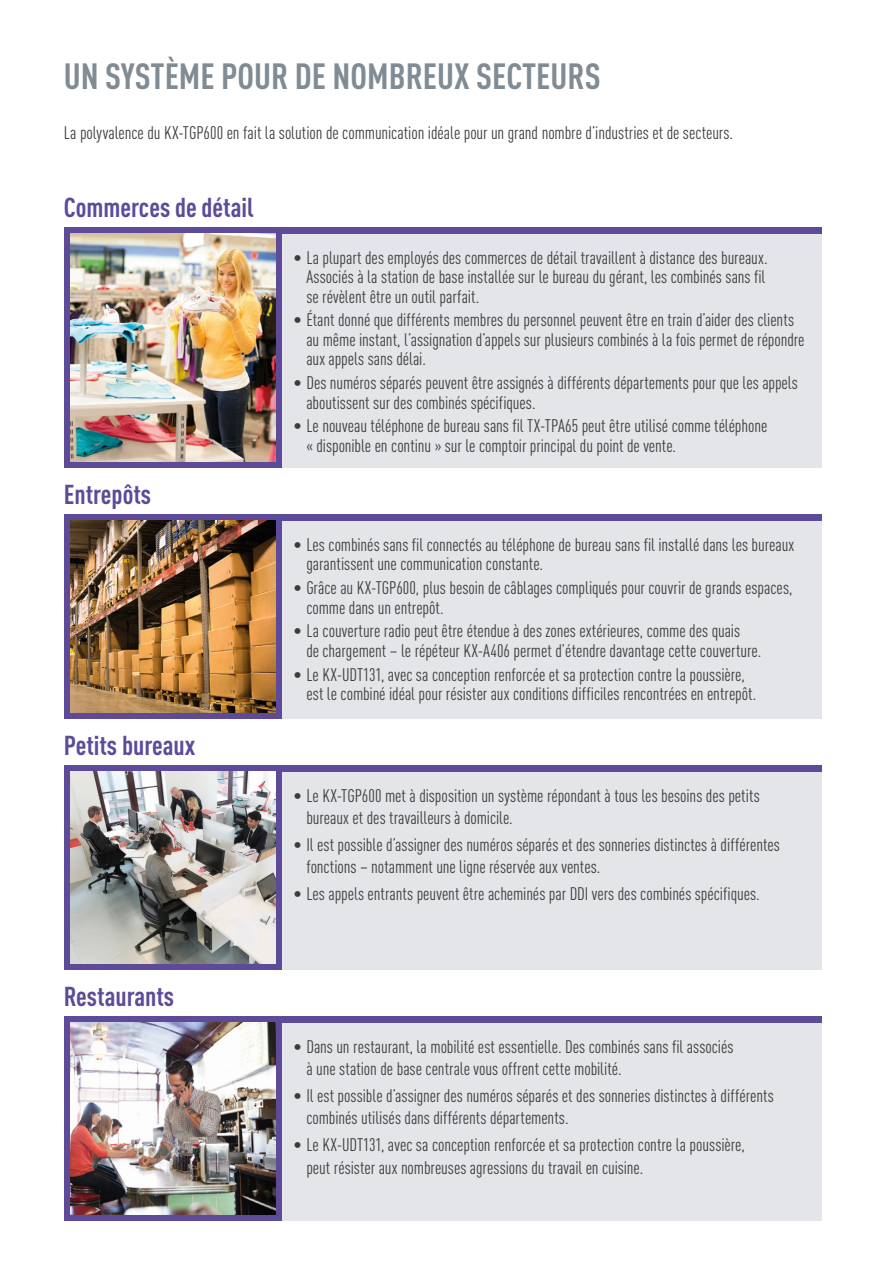
<style>
.page{position:relative;width:885px;height:1263px;background:#fff}
.page>*{position:absolute;margin:0;border:0;box-sizing:border-box;transform-origin:0 0}
.t1{font:700 condensed 36px "DIN Pro";color:#808b94}
.t2{font:700 condensed 27px "DIN Pro";color:#5d4b9a}
.t3{font:condensed 18px/19.5px "DIN Pro";color:#3c3c3b}
</style>
<div class="page">
<div style="left:64px;top:227px;width:757px;height:241px;background:#5d4b9a"></div>
<img style="left:70px;top:234px;width:206px;height:227px">
<div style="left:282px;top:234px;width:539px;height:234px;background:#e3e5e9"></div>
<div style="left:64px;top:514px;width:757px;height:205px;background:#5d4b9a"></div>
<img style="left:70px;top:521px;width:206px;height:191px">
<div style="left:282px;top:521px;width:539px;height:198px;background:#e3e5e9"></div>
<div style="left:64px;top:765px;width:757px;height:204px;background:#5d4b9a"></div>
<img style="left:70px;top:772px;width:206px;height:191px">
<div style="left:282px;top:772px;width:539px;height:197px;background:#e3e5e9"></div>
<div style="left:64px;top:1016px;width:757px;height:204px;background:#5d4b9a"></div>
<img style="left:70px;top:1023px;width:206px;height:191px">
<div style="left:282px;top:1023px;width:539px;height:197px;background:#e3e5e9"></div>
<h1 class="t1" style="left:64px;top:49px;width:538px">UN SYSTÈME POUR DE NOMBREUX SECTEURS</h1>
<p class="t3" style="left:64px;top:122px;width:670px">La polyvalence du KX-TGP600 en fait la solution de communication idéale pour un grand nombre d’industries et de secteurs.</p>
<h2 class="t2" style="left:64px;top:187px;width:191px">Commerces de détail</h2>
<h2 class="t2" style="left:64px;top:474px;width:89px">Entrepôts</h2>
<h2 class="t2" style="left:64px;top:725px;width:133px">Petits bureaux</h2>
<h2 class="t2" style="left:64px;top:976px;width:112px">Restaurants</h2>
<p class="t3" style="left:306px;top:246px;width:462px;text-indent:-13px">• La plupart des employés des commerces de détail travaillent à distance des bureaux.<br>Associés à la station de base installée sur le bureau du gérant, les combinés sans fil se révèlent être un outil parfait.</p>
<p class="t3" style="left:306px;top:309px;width:499px;text-indent:-13px">• Étant donné que différents membres du personnel peuvent être en train d’aider des clients au même instant, l’assignation d’appels sur plusieurs combinés à la fois permet de répondre aux appels sans délai.</p>
<p class="t3" style="left:306px;top:372px;width:493px;text-indent:-13px">• Des numéros séparés peuvent être assignés à différents départements pour que les appels aboutissent sur des combinés spécifiques.</p>
<p class="t3" style="left:306px;top:415px;width:462px;text-indent:-13px">• Le nouveau téléphone de bureau sans fil TX-TPA65 peut être utilisé comme téléphone « disponible en continu » sur le comptoir principal du point de vente.</p>
<p class="t3" style="left:306px;top:533px;width:489px;text-indent:-13px">• Les combinés sans fil connectés au téléphone de bureau sans fil installé dans les bureaux garantissent une communication constante.</p>
<p class="t3" style="left:306px;top:577px;width:487px;text-indent:-13px">• Grâce au KX-TGP600, plus besoin de câblages compliqués pour couvrir de grands espaces, comme dans un entrepôt.</p>
<p class="t3" style="left:306px;top:620px;width:456px;text-indent:-13px">• La couverture radio peut être étendue à des zones extérieures, comme des quais<br>de chargement – le répéteur KX-A406 permet d’étendre davantage cette couverture.</p>
<p class="t3" style="left:306px;top:663px;width:451px;text-indent:-13px">• Le KX-UDT131, avec sa conception renforcée et sa protection contre la poussière, est le combiné idéal pour résister aux conditions difficiles rencontrées en entrepôt.</p>
<p class="t3" style="left:306px;top:783px;width:455px;line-height:22.5px;text-indent:-13px">• Le KX-TGP600 met à disposition un système répondant à tous les besoins des petits bureaux et des travailleurs à domicile.</p>
<p class="t3" style="left:306px;top:832px;width:475px;line-height:22.5px;text-indent:-13px">• Il est possible d’assigner des numéros séparés et des sonneries distinctes à différentes fonctions – notamment une ligne réservée aux ventes.</p>
<p class="t3" style="left:293px;top:883px;width:467px">• Les appels entrants peuvent être acheminés par DDI vers des combinés spécifiques.</p>
<p class="t3" style="left:306px;top:1033px;width:428px;line-height:22.5px;text-indent:-13px">• Dans un restaurant, la mobilité est essentielle. Des combinés sans fil associés à une station de base centrale vous offrent cette mobilité.</p>
<p class="t3" style="left:306px;top:1083px;width:469px;line-height:22.5px;text-indent:-13px">• Il est possible d’assigner des numéros séparés et des sonneries distinctes à différents combinés utilisés dans différents départements.</p>
<p class="t3" style="left:306px;top:1132px;width:440px;line-height:22.5px;text-indent:-13px">• Le KX-UDT131, avec sa conception renforcée et sa protection contre la poussière, peut résister aux nombreuses agressions du travail en cuisine.</p>
</div>
